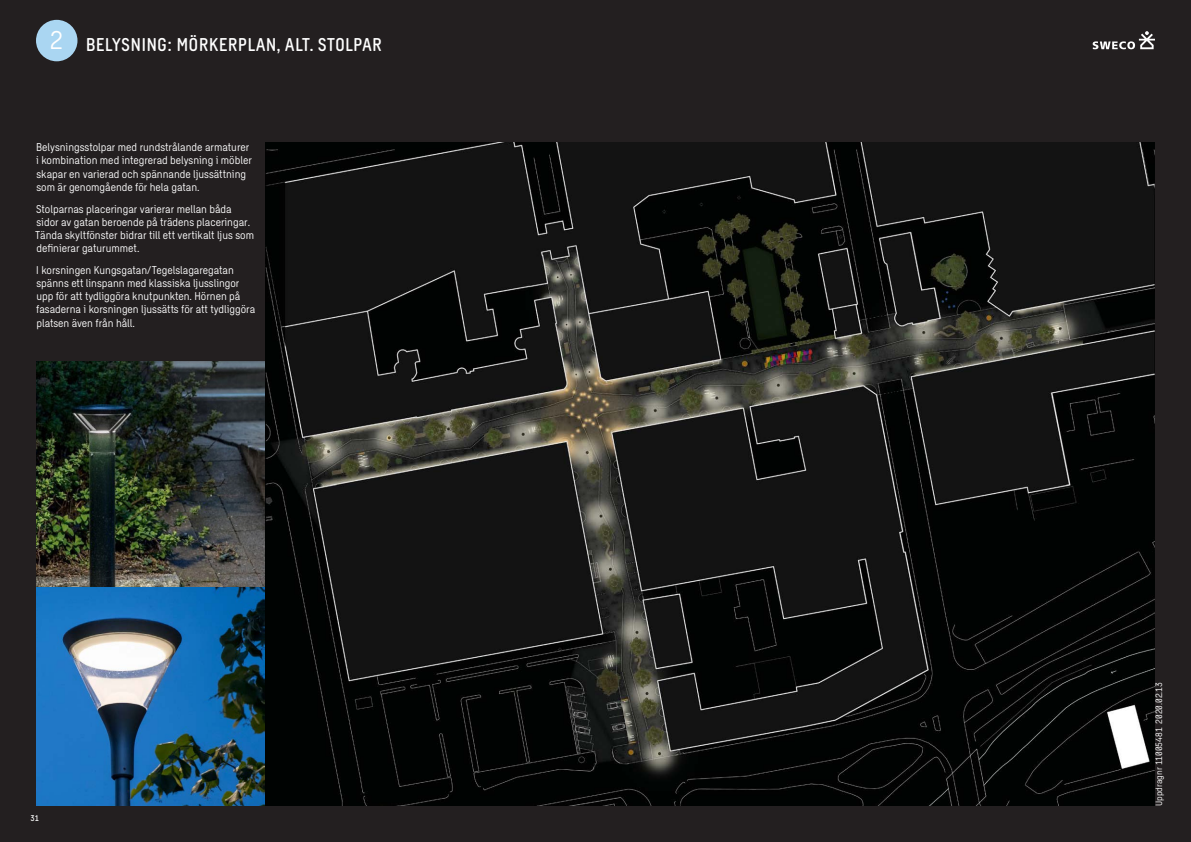
<style>
.page{position:relative;width:1191px;height:842px;background:#231f20}
.page>*{position:absolute;margin:0;border:0;box-sizing:border-box;transform-origin:0 0}
.t1{font:24.9px "Sweco Sans";color:#fff}
.Rubrik_1_vit{font:500 18px "Sweco Sans";letter-spacing:.01em;color:#fff}
.Löptext_vit{font:11px/13.2px "Sweco Sans";color:#fff}
.t2{font:9px "Sweco Sans";color:#fff}
.t3{font:500 8px "Sweco Sans";color:#fff}
</style>
<div class="page">
<img style="left:265px;top:142px;width:890px;height:664px">
<img style="left:36px;top:587px;width:228px;height:219px">
<img style="left:36px;top:362px;width:228px;height:225px">
<div style="left:36px;top:20px;width:41px;height:41px;background:#aad6f2;border-radius:50%"></div>
<svg style="left:1092px;top:31px;width:63px;height:18px"></svg>
<p class="t1" style="left:50px;top:26px;width:14px">2</p>
<p class="Rubrik_1_vit" style="left:86px;top:34px;width:298px">BELYSNING: MÖRKERPLAN, ALT. STOLPAR</p>
<p class="Löptext_vit" style="left:36px;top:141px;width:217px">Belysningsstolpar med rundstrålande armaturer i kombination med integrerad belysning i möbler skapar en varierad och spännande ljussättning som är genomgående för hela gatan.</p>
<p class="Löptext_vit" style="left:35px;top:202px;width:220px">Stolparnas placeringar varierar mellan båda sidor av gatan beroende på trädens placeringar.<br>Tända skyltfönster bidrar till ett vertikalt ljus som definierar gaturummet.</p>
<p class="Löptext_vit" style="left:36px;top:263px;width:220px">I korsningen Kungsgatan/Tegelslagaregatan spänns ett linspann med klassiska ljusslingor upp för att tydliggöra knutpunkten. Hörnen på fasaderna i korsningen ljussätts för att tydliggöra platsen även från håll.</p>
<p class="t3" style="left:31px;top:814px;width:10px">31</p>
<p class="t2" style="left:1153px;top:806px;width:125px;rotate:-90deg">Uppdragnr 11005481 2020.02.13</p>
</div>
